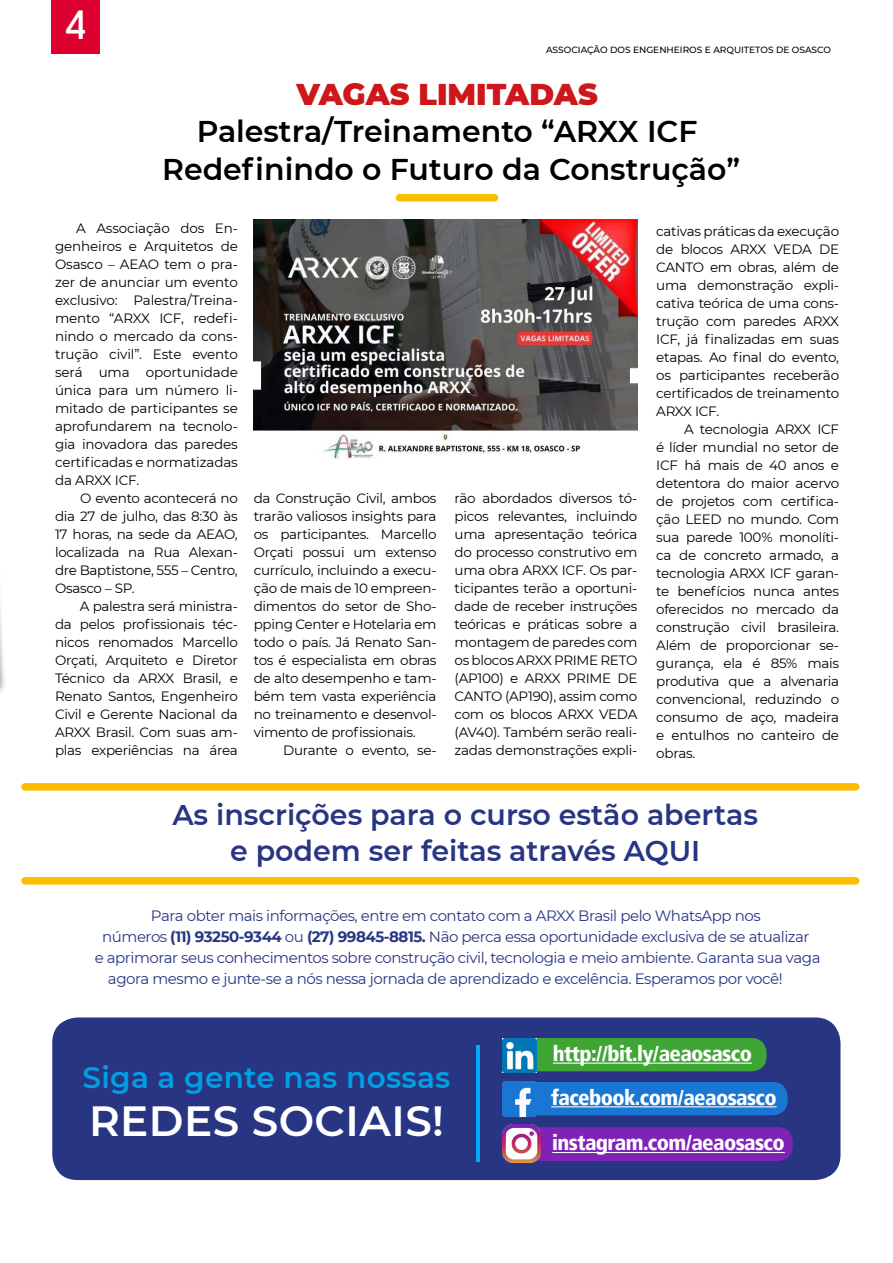
<style>
.page{position:relative;width:893px;height:1263px;background:#fff}
.page>*{position:absolute;margin:0;border:0;box-sizing:border-box;transform-origin:0 0}
.t1{font:600 42.15px "Montserrat";letter-spacing:.01em;color:#fff}
.t2{font:38.85px "Hermes";color:#fff}
.t3{font:600 30px/37.5px "Montserrat";color:#000;text-align:center}
.t4{font:900 30px "Montserrat";color:#cd171a}
.t5{font:600 29.55px "Montserrat";letter-spacing:.01em;color:#009fe3}
.t6{font:600 28.5px/36px "Montserrat";color:#283583;text-align:center}
.t7{font:900 condensed 21.45px "Frutiger LT";letter-spacing:-.03em;color:#fff}
.t8{font:15px "Montserrat";letter-spacing:-.03em;color:#283583}
.t9{font:13.5px/18px "Montserrat";letter-spacing:-.02em;color:#000;text-align:justify}
.t10{font:500 9px "Montserrat";color:#000}
.s1{font-weight:700}
</style>
<div class="page">
<div style="left:51px;top:0;width:48px;height:54px;background:#dc0030"></div>
<div style="left:399px;top:194px;width:96px;height:7px;background:#fcbc00"></div>
<div style="left:0;top:462px;width:7px;height:255px;background:#000;opacity:.75"></div>
<div style="left:25px;top:783px;width:831px;height:8px;background:#fcbc00"></div>
<div style="left:25px;top:877px;width:831px;height:7px;background:#fcbc00"></div>
<img style="left:254px;top:220px;width:383px;height:239px">
<div style="left:52px;top:1017px;width:788px;height:163px;background:#283583;border-radius:25px"></div>
<div style="left:522px;top:1038px;width:245px;height:33px;background:#3fa535;border-radius:15px"></div>
<hr style="left:553px;top:1062px;width:199px;height:2px;background:#fff">
<img style="left:502px;top:1038px;width:35px;height:34px">
<div style="left:502px;top:1127px;width:291px;height:34px;background:#7f22b6;border-radius:15px"></div>
<hr style="left:552px;top:1152px;width:233px;height:1px;background:#fff">
<img style="left:502px;top:1124px;width:38px;height:38px">
<div style="left:508px;top:1082px;width:280px;height:33px;background:#1976d2;border-radius:15px"></div>
<hr style="left:551px;top:1106px;width:226px;height:1px;background:#fff">
<img style="left:502px;top:1082px;width:34px;height:34px">
<hr style="left:476px;top:1046px;width:4px;height:116px;background:#0af">
<h2 class="t2" style="left:65px;top:0;width:25px">4</h2>
<p class="t10" style="left:546px;top:44px;width:287px">ASSOCIAÇÃO DOS ENGENHEIROS E ARQUITETOS DE OSASCO</p>
<h3 class="t4" style="left:296px;top:72px;width:303px">VAGAS LIMITADAS</h3>
<h3 class="t3" style="left:162px;top:112px;width:580px">Palestra/Treinamento “ARXX ICF<br>Redefinindo o Futuro da Construção”</h3>
<p class="t9" style="left:55px;top:218px;width:184px;text-indent:21px">A Associação dos En&shy;genheiros e Arquitetos de Osasco – AEAO tem o pra&shy;zer de anunciar um evento exclusivo: Palestra/Treina&shy;mento “ARXX ICF, redefi&shy;nindo o mercado da cons&shy;trução civil”. Este evento será uma oportunidade única para um número li&shy;mitado de participantes se aprofundarem na tecnolo&shy;gia inovadora das paredes certificadas e normatizadas da ARXX ICF.</p>
<p class="t9" style="left:55px;top:488px;width:184px;text-indent:25px">O evento acontecerá no dia 27 de julho, das 8:30 às 17 horas, na sede da AEAO, localizada na Rua Alexan&shy;dre Baptistone, 555 – Centro, Osasco – SP.</p>
<p class="t9" style="left:55px;top:596px;width:184px;text-indent:25px">A palestra será ministra&shy;da pelos profissionais téc&shy;nicos renomados Marcello Orçati, Arquiteto e Diretor Técnico da ARXX Brasil, e Renato Santos, Engenheiro Civil e Gerente Nacional da ARXX Brasil. Com suas am&shy;plas experiências na área</p>
<p class="t9" style="left:656px;top:221px;width:184px">cativas práticas da execução de blocos ARXX VEDA DE CANTO em obras, além de uma demonstração expli&shy;cativa teórica de uma cons&shy;trução com paredes ARXX ICF, já finalizadas em suas etapas. Ao final do evento, os participantes receberão certificados de treinamento ARXX ICF.</p>
<p class="t9" style="left:656px;top:419px;width:184px;text-indent:28px">A tecnologia ARXX ICF é líder mundial no setor de ICF há mais de 40 anos e detentora do maior acervo de projetos com certifica&shy;ção LEED no mundo. Com sua parede 100% monolíti&shy;ca de concreto armado, a tecnologia ARXX ICF garan&shy;te benefícios nunca antes oferecidos no mercado da construção civil brasileira.<br>Além de proporcionar se&shy;gurança, ela é 85% mais produtiva que a alvenaria convencional, reduzindo o consumo de aço, madeira e entulhos no canteiro de obras.</p>
<p class="t9" style="left:455px;top:489px;width:184px">rão abordados diversos tó&shy;picos relevantes, incluindo uma apresentação teórica do processo construtivo em uma obra ARXX ICF. Os par&shy;ticipantes terão a oportuni&shy;dade de receber instruções teóricas e práticas sobre a montagem de paredes com os blocos ARXX PRIME RETO (AP100) e ARXX PRIME DE CANTO (AP190), assim como com os blocos ARXX VEDA (AV40). Também serão reali&shy;zadas demonstrações expli-</p>
<p class="t9" style="left:254px;top:489px;width:184px">da Construção Civil, ambos trarão valiosos insights para os participantes. Marcello Orçati possui um extenso currículo, incluindo a execu&shy;ção de mais de 10 empreen&shy;dimentos do setor de Sho&shy;pping Center e Hotelaria em todo o país. Já Renato San&shy;tos é especialista em obras de alto desempenho e tam&shy;bém tem vasta experiência no treinamento e desenvol&shy;vimento de profissionais.</p>
<p class="t9" style="left:283px;top:741px;width:155px">Durante o evento, se-</p>
<h3 class="t6" style="left:172px;top:796px;width:587px">As inscrições para o curso estão abertas e podem ser feitas através AQUI</h3>
<p class="t8" style="left:151px;top:906px;width:611px">Para obter mais informações, entre em contato com a ARXX Brasil pelo WhatsApp nos</p>
<p class="t8" style="left:102px;top:927px;width:709px">números <span class="s1">(11) 93250-9344</span> ou <span class="s1">(27) 99845-8815.</span> Não perca essa oportunidade exclusiva de se atualizar</p>
<p class="t8" style="left:95px;top:948px;width:727px">e aprimorar seus conhecimentos sobre construção civil, tecnologia e meio ambiente. Garanta sua vaga</p>
<p class="t8" style="left:108px;top:969px;width:676px">agora mesmo e junte-se a nós nessa jornada de aprendizado e excelência. Esperamos por você!</p>
<h3 class="t5" style="left:83px;top:1056px;width:369px">Siga a gente nas nossas</h3>
<h1 class="t1" style="left:89px;top:1091px;width:356px">REDES SOCIAIS!</h1>
<h3 class="t7" style="left:553px;top:1040px;width:201px">http://bit.ly/aeaosasco</h3>
<h3 class="t7" style="left:551px;top:1084px;width:227px">facebook.com/aeaosasco</h3>
<h3 class="t7" style="left:552px;top:1130px;width:234px">instagram.com/aeaosasco</h3>
</div>
